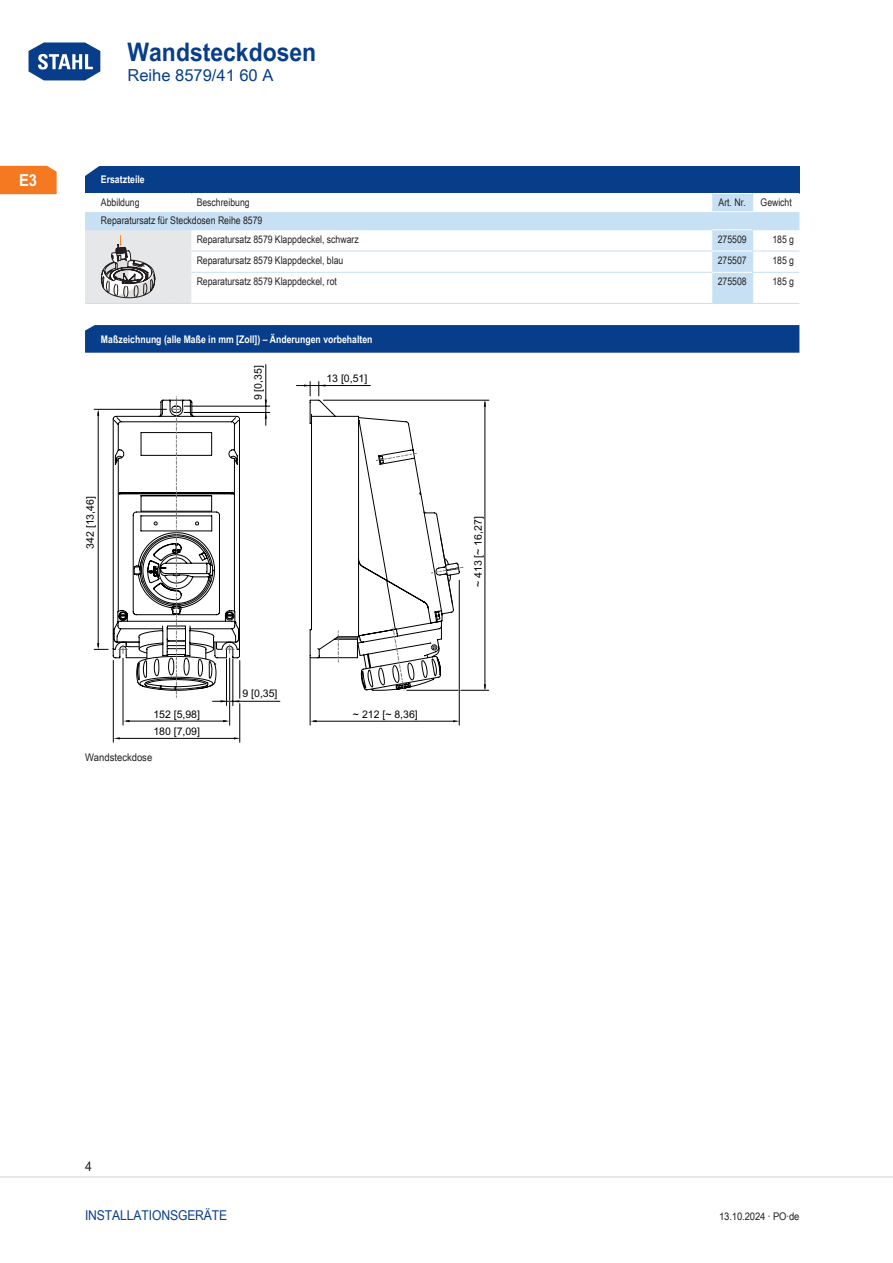
<style>
.page{position:relative;width:893px;height:1263px;background:#fff}
.page>*{position:absolute;margin:0;border:0;box-sizing:border-box;transform-origin:0 0}
.t1{font:700 25.5px "Arial Unicode MS";color:#083e89;scale:.9 1}
.TabHeader1stColumn{font:700 24px "Arial Unicode MS";color:#fff;scale:1.45 1}
.t2{font:16.5px "Arial Unicode MS";color:#083e89}
.t3{font:700 16.5px "Arial Unicode MS";color:#fff;scale:.9 1}
.t4{font:13.5px "Arial Unicode MS";letter-spacing:-.01em;color:#083e89;scale:.9 1}
.t5{font:13.5px "Arial Unicode MS";color:#231f20;scale:.9 1}
.TabBodyLeft{font:10.5px "Arial Unicode MS";color:#231f20;scale:.83 1}
.t6{font:10.5px/17.2px "Arial Unicode MS";color:#000}
.TabHeader1stColumn-2{font:700 10.5px "Arial Unicode MS";color:#fff;scale:.83 1}
.TabBody1stColumnTitl{font:10.5px "Arial Unicode MS";color:#231f20;scale:.83 1}
.TabBodyCenter{font:10.5px "Arial Unicode MS";color:#231f20;scale:.83 1}
.TabBodyLeft-2{font:10.5px "Arial Unicode MS";color:#231f20;scale:.9 1}
.TabBodyRight{font:10.5px "Arial Unicode MS";color:#231f20;scale:.83 1}
.TabBody1stColumn{font:10.5px "Arial Unicode MS";color:#231f20;scale:.83 1}
.s1{font-weight:400;font-size:31.65px;color:#fff}
</style>
<div class="page">
<svg style="left:28px;top:42px;width:73px;height:39px"></svg>
<hr style="left:0;top:1176px;width:893px;height:2px;background:#e6e7e9">
<div style="left:0;top:166px;width:57px;height:28px;background:#f47921"></div>
<hr style="left:233px;top:701px;width:47px;height:1px;background:#000">
<hr style="left:266px;top:365px;width:1px;height:60px;background:#000">
<hr style="left:459px;top:580px;width:1px;height:145px;background:#000">
<hr style="left:310px;top:658px;width:1px;height:67px;background:#000">
<svg style="left:265px;top:400px;width:2px;height:6px"></svg>
<svg style="left:94px;top:396px;width:146px;height:329px"></svg>
<hr style="left:113px;top:660px;width:1px;height:82px;background:#000">
<hr style="left:239px;top:660px;width:1px;height:38px;background:#000">
<hr style="left:229px;top:658px;width:1px;height:42px;background:#000">
<hr style="left:239px;top:704px;width:1px;height:38px;background:#000">
<hr style="left:119px;top:738px;width:115px;height:1px;background:#000">
<hr style="left:313px;top:721px;width:140px;height:1px;background:#000">
<svg style="left:453px;top:720px;width:7px;height:2px"></svg>
<svg style="left:310px;top:720px;width:7px;height:2px"></svg>
<hr style="left:296px;top:385px;width:74px;height:1px;background:#000">
<svg style="left:304px;top:381px;width:185px;height:310px"></svg>
<div style="left:85px;top:166px;width:714px;height:27px;background:#083e89"></div>
<svg style="left:85px;top:194px;width:714px;height:109px"></svg>
<svg style="left:752px;top:194px;width:1px;height:17px"></svg>
<hr style="left:85px;top:211px;width:85px;height:1px;background:#fff">
<svg style="left:170px;top:211px;width:21px;height:1px"></svg>
<hr style="left:191px;top:211px;width:521px;height:1px;background:#fff">
<hr style="left:712px;top:211px;width:41px;height:1px;background:#fff">
<hr style="left:753px;top:211px;width:46px;height:1px;background:#fff">
<hr style="left:191px;top:229px;width:521px;height:1px;background:#c7e0f3">
<hr style="left:712px;top:229px;width:40px;height:1px;background:#fff">
<hr style="left:752px;top:229px;width:47px;height:1px;background:#c7e0f3">
<hr style="left:191px;top:251px;width:521px;height:1px;background:#c7e0f3">
<hr style="left:712px;top:251px;width:40px;height:1px;background:#fff">
<hr style="left:752px;top:251px;width:47px;height:1px;background:#c7e0f3">
<svg style="left:752px;top:230px;width:1px;height:42px"></svg>
<hr style="left:191px;top:272px;width:521px;height:1px;background:#c7e0f3">
<hr style="left:191px;top:303px;width:521px;height:1px;background:#c7e0f3">
<hr style="left:712px;top:272px;width:40px;height:1px;background:#fff">
<hr style="left:712px;top:303px;width:41px;height:1px;background:#c7e0f3">
<hr style="left:752px;top:272px;width:47px;height:1px;background:#c7e0f3">
<hr style="left:753px;top:303px;width:46px;height:1px;background:#c7e0f3">
<hr style="left:752px;top:273px;width:1px;height:30px;background:#c7e0f3">
<svg style="left:85px;top:229px;width:106px;height:75px;background:#d0d1d2"></svg>
<svg style="left:85px;top:325px;width:714px;height:28px;background:#0b408a"></svg>
<h1 class="t1" style="left:26px;top:33px;width:324px"><span class="s1">Home</span> Wandsteckdosen</h1>
<h3 class="t2" style="left:128px;top:63px;width:147px">Reihe 8579/41 60 A</h3>
<h3 class="t3" style="left:19px;top:168px;width:22px">E3</h3>
<p class="TabHeader1stColumn" style="left:82px;top:154px;width:16px">◤</p>
<p class="TabHeader1stColumn-2" style="left:101px;top:172px;width:54px">Ersatzteile</p>
<p class="TabBody1stColumn" style="left:101px;top:195px;width:48px">Abbildung</p>
<p class="TabBodyLeft" style="left:197px;top:195px;width:65px">Beschreibung</p>
<p class="TabBodyCenter" style="left:719px;top:195px;width:35px">Art. N r.</p>
<p class="TabBodyCenter" style="left:761px;top:195px;width:39px">Gewicht</p>
<p class="TabBody1stColumnTitl" style="left:101px;top:213px;width:196px">Reparatursatz für Steckdosen Reihe 8579</p>
<p class="TabBodyLeft" style="left:197px;top:231px;width:197px">Reparatursatz 8579 Klappdeckel, schwarz</p>
<p class="TabBodyCenter" style="left:718px;top:231px;width:36px">275509</p>
<p class="TabBodyRight" style="left:772px;top:231px;width:28px">185 g</p>
<p class="TabBodyLeft" style="left:197px;top:253px;width:178px">Reparatursatz 8579 Klappdeckel, blau</p>
<p class="TabBodyCenter" style="left:718px;top:253px;width:36px">275507</p>
<p class="TabBodyRight" style="left:772px;top:253px;width:28px">185 g</p>
<p class="TabBodyLeft" style="left:197px;top:274px;width:171px">Reparatursatz 8579 Klappdeckel, rot</p>
<p class="TabBodyCenter" style="left:718px;top:274px;width:36px">275508</p>
<p class="TabBodyRight" style="left:772px;top:274px;width:28px">185 g</p>
<p class="TabHeader1stColumn-2" style="left:101px;top:331px;width:329px">Maßzeichnung (alle Maße in mm [Zoll]) – Änderungen vorbehalten</p>
<p class="t6" style="left:82px;top:549px;width:54px;rotate:-90deg">342 [13,46]</p>
<p class="t6" style="left:251px;top:400px;width:37px;rotate:-90deg">9 [0,35]</p>
<p class="t6" style="left:326px;top:371px;width:42px">13 [0,51]</p>
<p class="t6" style="left:153px;top:706px;width:48px">152 [5,98]<br>180 [7,09]</p>
<p class="TabBodyLeft-2" style="left:85px;top:750px;width:76px">Wandsteckdose</p>
<p class="t6" style="left:243px;top:686px;width:37px">9 [0,35]</p>
<p class="t6" style="left:353px;top:706px;width:66px">~ 212 [~ 8,36]</p>
<p class="t6" style="left:470px;top:587px;width:72px;rotate:-90deg">~ 413 [~ 16,27]</p>
<p class="t5" style="left:85px;top:1157px;width:9px">4</p>
<p class="t4" style="left:85px;top:1205px;width:160px">Installationsgeräte</p>
<p class="TabBodyLeft-2" style="left:719px;top:1208px;width:91px">13.10.2024 · PO·de</p>
</div>
